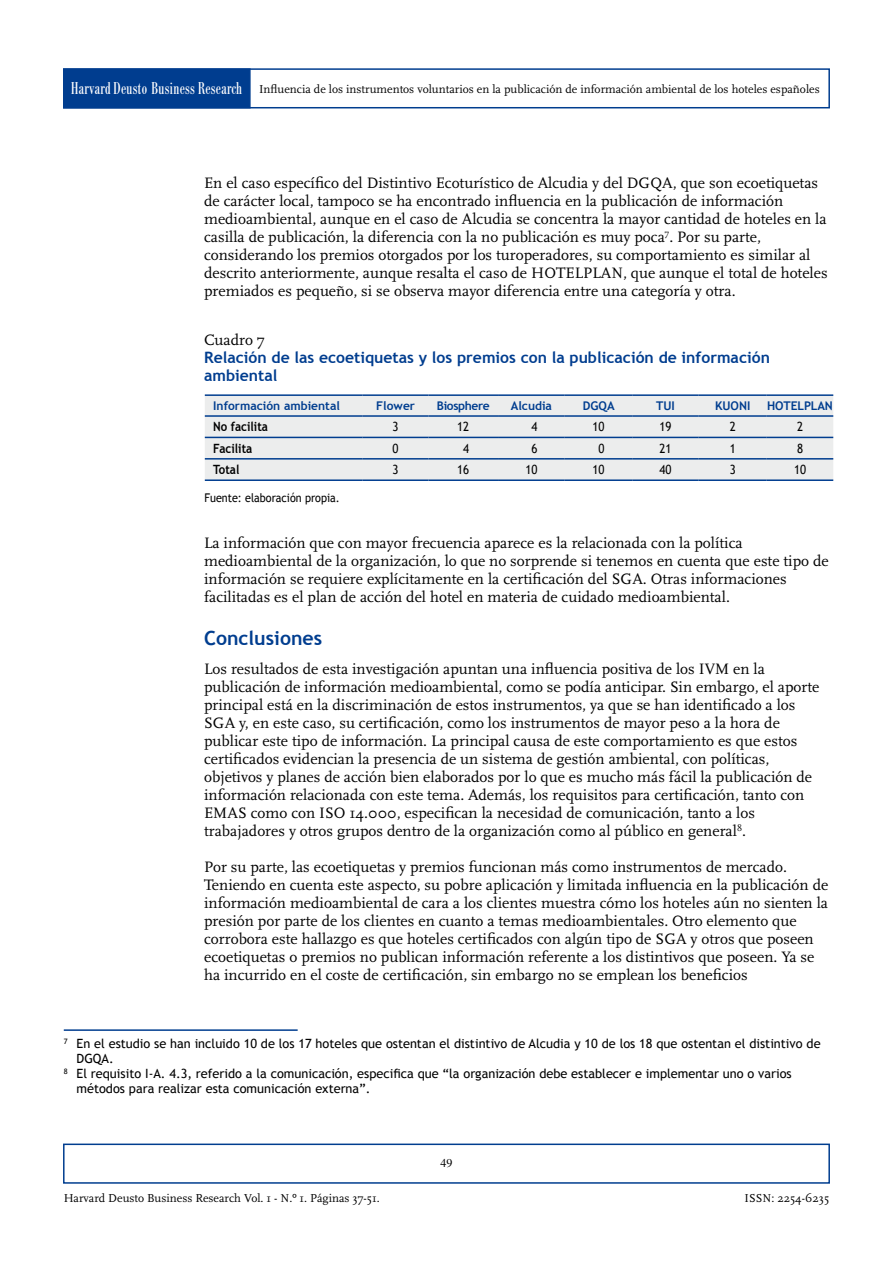
<style>
.page{position:relative;width:893px;height:1263px;background:#fff}
.page>*{position:absolute;margin:0;border:0;box-sizing:border-box;transform-origin:0 0}
.t1{font:700 19.5px "Trebuchet MS";color:#003d8f}
.t2{font:condensed 16.8px "Bodoni BE";letter-spacing:.02em;color:#fff;scale:.9 1}
.t3{font:15.75px/18px "Scala";color:#000}
.t4{font:700 15.75px/18px "Trebuchet MS";color:#003d8f}
.t5{font:12.75px "Trebuchet MS";color:#000}
.t6{font:12.75px "Trebuchet MS";color:#000;scale:.9 1}
.t7{font:700 12.75px "Trebuchet MS";color:#000;scale:.9 1}
.t8{font:12px "Scala";color:#000}
.t9{font:700 12px "Trebuchet MS";color:#003d8f}
.t10{font:12px "Trebuchet MS";color:#000;scale:.9 1}
.t11{font:700 12px "Trebuchet MS";letter-spacing:-.03em;color:#003d8f}
.t12{font:12px "Times";color:#000}
</style>
<div class="page">
<div style="left:63px;top:68px;width:767px;height:40px;border:2px solid #003d8f"></div>
<div style="left:63px;top:1143px;width:767px;height:41px;border:2px solid #003d8f"></div>
<div style="left:63px;top:68px;width:188px;height:40px;background:#003d8f;border:2px solid #003d8f"></div>
<hr style="left:64px;top:1029px;width:234px;height:2px;background:#003d8f">
<div style="left:205px;top:396px;width:628px;height:83px;background:#eceded"></div>
<hr style="left:205px;top:415px;width:158px;height:2px;background:#003d8f">
<hr style="left:363px;top:415px;width:66px;height:2px;background:#003d8f">
<hr style="left:429px;top:415px;width:69px;height:2px;background:#003d8f">
<hr style="left:498px;top:415px;width:67px;height:2px;background:#003d8f">
<hr style="left:565px;top:415px;width:67px;height:2px;background:#003d8f">
<hr style="left:632px;top:415px;width:67px;height:2px;background:#003d8f">
<hr style="left:699px;top:415px;width:68px;height:2px;background:#003d8f">
<hr style="left:767px;top:415px;width:66px;height:2px;background:#003d8f">
<hr style="left:205px;top:437px;width:158px;height:1px;background:#003d8f">
<hr style="left:363px;top:437px;width:66px;height:1px;background:#003d8f">
<hr style="left:429px;top:437px;width:69px;height:1px;background:#003d8f">
<hr style="left:498px;top:437px;width:67px;height:1px;background:#003d8f">
<hr style="left:565px;top:437px;width:67px;height:1px;background:#003d8f">
<hr style="left:632px;top:437px;width:67px;height:1px;background:#003d8f">
<hr style="left:699px;top:437px;width:68px;height:1px;background:#003d8f">
<hr style="left:767px;top:437px;width:66px;height:1px;background:#003d8f">
<hr style="left:205px;top:458px;width:158px;height:2px;background:#003d8f">
<hr style="left:363px;top:458px;width:66px;height:2px;background:#003d8f">
<hr style="left:429px;top:458px;width:69px;height:2px;background:#003d8f">
<hr style="left:498px;top:458px;width:67px;height:2px;background:#003d8f">
<hr style="left:565px;top:458px;width:67px;height:2px;background:#003d8f">
<hr style="left:632px;top:458px;width:67px;height:2px;background:#003d8f">
<hr style="left:699px;top:458px;width:68px;height:2px;background:#003d8f">
<hr style="left:767px;top:458px;width:66px;height:2px;background:#003d8f">
<hr style="left:205px;top:394px;width:158px;height:2px;background:#003d8f">
<hr style="left:363px;top:394px;width:66px;height:2px;background:#003d8f">
<hr style="left:429px;top:394px;width:69px;height:2px;background:#003d8f">
<hr style="left:498px;top:394px;width:67px;height:2px;background:#003d8f">
<hr style="left:565px;top:394px;width:67px;height:2px;background:#003d8f">
<hr style="left:632px;top:394px;width:67px;height:2px;background:#003d8f">
<hr style="left:699px;top:394px;width:68px;height:2px;background:#003d8f">
<hr style="left:767px;top:394px;width:66px;height:2px;background:#003d8f">
<hr style="left:205px;top:479px;width:158px;height:2px;background:#003d8f">
<hr style="left:363px;top:479px;width:66px;height:2px;background:#003d8f">
<hr style="left:429px;top:479px;width:69px;height:2px;background:#003d8f">
<hr style="left:498px;top:479px;width:67px;height:2px;background:#003d8f">
<hr style="left:565px;top:479px;width:67px;height:2px;background:#003d8f">
<hr style="left:632px;top:479px;width:67px;height:2px;background:#003d8f">
<hr style="left:699px;top:479px;width:68px;height:2px;background:#003d8f">
<hr style="left:767px;top:479px;width:66px;height:2px;background:#003d8f">
<p class="t2" style="left:71px;top:79px;width:191px">Harvard Deusto Business Research</p>
<p class="t8" style="left:259px;top:82px;width:562px">Influencia de los instrumentos voluntarios en la publicación de información ambiental de los hoteles españoles</p>
<p class="t3" style="left:204px;top:174px;width:625px">En el caso específico del Distintivo Ecoturístico de Alcudia y del DGQA, que son ecoetiquetas de carácter local, tampoco se ha encontrado influencia en la publicación de información medioambiental, aunque en el caso de Alcudia se concentra la mayor cantidad de hoteles en la casilla de publicación, la diferencia con la no publicación es muy poca<sup>7</sup>. Por su parte, considerando los premios otorgados por los turoperadores, su comportamiento es similar al descrito anteriormente, aunque resalta el caso de HOTELPLAN, que aunque el total de hoteles premiados es pequeño, si se observa mayor diferencia entre una categoría y otra.</p>
<p class="t3" style="left:204px;top:331px;width:62px">Cuadro 7</p>
<p class="t4" style="left:204px;top:348px;width:567px">Relación de las ecoetiquetas y los premios con la publicación de información ambiental</p>
<p class="t9" style="left:213px;top:398px;width:128px">Información ambiental</p>
<p class="t9" style="left:376px;top:398px;width:40px">Flower</p>
<p class="t11" style="left:437px;top:398px;width:54px">Biosphere</p>
<p class="t9" style="left:511px;top:398px;width:43px">Alcudia</p>
<p class="t9" style="left:583px;top:398px;width:33px">DGQA</p>
<p class="t9" style="left:656px;top:398px;width:20px">TUI</p>
<p class="t9" style="left:715px;top:398px;width:37px">KUONI</p>
<p class="t9" style="left:767px;top:398px;width:67px">HOTELPLAN</p>
<p class="t7" style="left:213px;top:419px;width:62px">No facilita</p>
<p class="t6" style="left:393px;top:419px;width:8px">3</p>
<p class="t6" style="left:457px;top:419px;width:15px">12</p>
<p class="t6" style="left:531px;top:419px;width:8px">4</p>
<p class="t6" style="left:592px;top:419px;width:15px">10</p>
<p class="t6" style="left:659px;top:419px;width:15px">19</p>
<p class="t6" style="left:730px;top:419px;width:8px">2</p>
<p class="t6" style="left:797px;top:419px;width:8px">2</p>
<p class="t7" style="left:213px;top:440px;width:45px">Facilita</p>
<p class="t6" style="left:393px;top:441px;width:8px">0</p>
<p class="t6" style="left:463px;top:441px;width:8px">4</p>
<p class="t6" style="left:531px;top:441px;width:8px">6</p>
<p class="t6" style="left:598px;top:441px;width:8px">0</p>
<p class="t6" style="left:659px;top:441px;width:15px">21</p>
<p class="t6" style="left:730px;top:441px;width:8px">1</p>
<p class="t6" style="left:797px;top:441px;width:8px">8</p>
<p class="t7" style="left:213px;top:462px;width:30px">Total</p>
<p class="t6" style="left:393px;top:462px;width:8px">3</p>
<p class="t6" style="left:457px;top:462px;width:15px">16</p>
<p class="t6" style="left:525px;top:462px;width:15px">10</p>
<p class="t6" style="left:592px;top:462px;width:15px">10</p>
<p class="t6" style="left:659px;top:462px;width:15px">40</p>
<p class="t6" style="left:730px;top:462px;width:8px">3</p>
<p class="t6" style="left:794px;top:462px;width:15px">10</p>
<p class="t10" style="left:204px;top:491px;width:152px">Fuente: elaboración propia.</p>
<p class="t3" style="left:204px;top:534px;width:626px">La información que con mayor frecuencia aparece es la relacionada con la política medioambiental de la organización, lo que no sorprende si tenemos en cuenta que este tipo de información se requiere explícitamente en la certificación del SGA. Otras informaciones facilitadas es el plan de acción del hotel en materia de cuidado medioambiental.</p>
<p class="t1" style="left:204px;top:626px;width:120px">Conclusiones</p>
<p class="t3" style="left:204px;top:660px;width:617px">Los resultados de esta investigación apuntan una influencia positiva de los IVM en la publicación de información medioambiental, como se podía anticipar. Sin embargo, el aporte principal está en la discriminación de estos instrumentos, ya que se han identificado a los SGA y, en este caso, su certificación, como los instrumentos de mayor peso a la hora de publicar este tipo de información. La principal causa de este comportamiento es que estos certificados evidencian la presencia de un sistema de gestión ambiental, con políticas, objetivos y planes de acción bien elaborados por lo que es mucho más fácil la publicación de información relacionada con este tema. Además, los requisitos para certificación, tanto con EMAS como con ISO 14.000, especifican la necesidad de comunicación, tanto a los trabajadores y otros grupos dentro de la organización como al público en general<sup>8</sup>.</p>
<p class="t3" style="left:204px;top:858px;width:626px">Por su parte, las ecoetiquetas y premios funcionan más como instrumentos de mercado.<br>Teniendo en cuenta este aspecto, su pobre aplicación y limitada influencia en la publicación de información medioambiental de cara a los clientes muestra cómo los hoteles aún no sienten la presión por parte de los clientes en cuanto a temas medioambientales. Otro elemento que corrobora este hallazgo es que hoteles certificados con algún tipo de SGA y otros que poseen ecoetiquetas o premios no publican información referente a los distintivos que poseen. Ya se ha incurrido en el coste de certificación, sin embargo no se emplean los beneficios</p>
<p class="t5" style="left:64px;top:1036px;width:758px"><sup>7</sup> En el estudio se han incluido 10 de los 17 hoteles que ostentan el distintivo de Alcudia y 10 de los 18 que ostentan el distintivo de</p>
<p class="t5" style="left:77px;top:1051px;width:39px">DGQA.</p>
<p class="t5" style="left:64px;top:1066px;width:729px"><sup>8</sup> El requisito I-A. 4.3, referido a la comunicación, especifica que “la organización debe establecer e implementar uno o varios</p>
<p class="t5" style="left:77px;top:1081px;width:296px">métodos para realizar esta comunicación externa”.</p>
<p class="t12" style="left:440px;top:1157px;width:13px">49</p>
<p class="t8" style="left:64px;top:1192px;width:317px">Harvard Deusto Business Research Vol. 1 - N.º 1. Páginas 37-51.</p>
<p class="t8" style="left:745px;top:1192px;width:86px">ISSN: 2254-6235</p>
</div>
